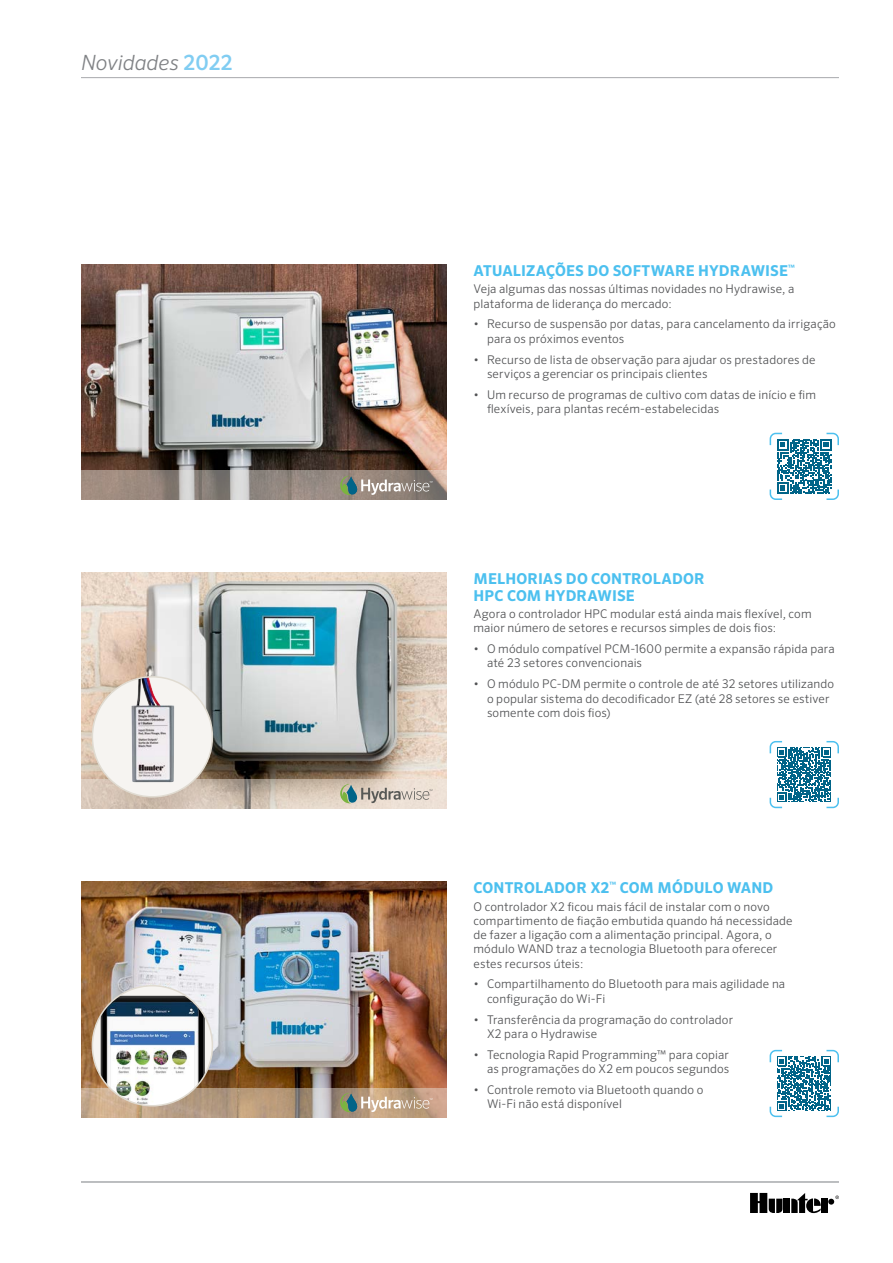
<style>
.page{position:relative;width:893px;height:1263px;background:#fff}
.page>*{position:absolute;margin:0;border:0;box-sizing:border-box;transform-origin:0 0}
.t1{font:italic 300 21px "Sero Pro";color:#808285}
.t2{font:700 15px/16.5px "Sero Pro";letter-spacing:.01em;color:#4cc0ef}
.t3{font:300 12px/14.2px "Sero Pro";letter-spacing:.01em;color:#515254}
.s1{font-weight:500;font-style:normal;color:#81cdf2}
</style>
<div class="page">
<hr style="left:81px;top:77px;width:758px;height:1px;background:#a7a9ac">
<hr style="left:81px;top:1181px;width:758px;height:2px;background:#a7a9ac">
<div style="left:784px;top:1199px;width:6px;height:14px;background:#000"></div>
<svg style="left:828px;top:1195px;width:11px;height:9px"></svg>
<div style="left:822px;top:1199px;width:6px;height:14px;background:#000"></div>
<svg style="left:791px;top:1193px;width:30px;height:20px"></svg>
<svg style="left:750px;top:1193px;width:32px;height:20px"></svg>
<img style="left:81px;top:572px;width:365px;height:207px">
<svg style="left:81px;top:779px;width:365px;height:29px;background:#d2c3b4"></svg>
<svg style="left:340px;top:784px;width:92px;height:19px;background:#bdbcb0"></svg>
<svg style="left:92px;top:677px;width:120px;height:120px;fill:#f6f4f1"></svg>
<img style="left:139px;top:679px;width:10px;height:26px">
<div style="left:92px;top:676px;width:121px;height:121px;border:2px solid #e0dbd1;border-radius:50%"></div>
<svg style="left:770px;top:741px;width:69px;height:67px"></svg>
<img style="left:81px;top:881px;width:365px;height:207px">
<svg style="left:81px;top:1088px;width:365px;height:29px;background:#b99e86"></svg>
<svg style="left:340px;top:1093px;width:93px;height:19px;background:#b5a890"></svg>
<img style="left:92px;top:994px;width:120px;height:112px">
<div style="left:92px;top:985px;width:121px;height:121px;border:2px solid #e0dbd1;border-radius:50%"></div>
<svg style="left:770px;top:1050px;width:69px;height:67px"></svg>
<svg style="left:770px;top:433px;width:69px;height:67px"></svg>
<img style="left:81px;top:264px;width:365px;height:207px">
<svg style="left:81px;top:471px;width:365px;height:29px;background:#9a8e86"></svg>
<svg style="left:340px;top:476px;width:93px;height:19px;background:#95938a"></svg>
<h1 class="t1" style="left:81px;top:50px;width:153px">Novidades <span class="s1">2022</span></h1>
<p class="t2" style="left:474px;top:263px;width:323px">ATUALIZAÇÕES DO SOFTWARE HYDRAWISE<sup>™</sup></p>
<p class="t3" style="left:473px;top:282px;width:322px">Veja algumas das nossas últimas novidades no Hydrawise, a plataforma de liderança do mercado:</p>
<p class="t3" style="left:487px;top:317px;width:350px;text-indent:-14px">• Recurso de suspensão por datas, para cancelamento da irrigação para os próximos eventos</p>
<p class="t3" style="left:487px;top:352px;width:330px;text-indent:-14px">• Recurso de lista de observação para ajudar os prestadores de serviços a gerenciar os principais clientes</p>
<p class="t3" style="left:487px;top:387px;width:331px;text-indent:-14px">• Um recurso de programas de cultivo com datas de início e fim flexíveis, para plantas recém-estabelecidas</p>
<p class="t2" style="left:474px;top:571px;width:233px">MELHORIAS DO CONTROLADOR<br>HPC COM HYDRAWISE</p>
<p class="t3" style="left:473px;top:607px;width:340px">Agora o controlador HPC modular está ainda mais flexível, com maior número de setores e recursos simples de dois fios:</p>
<p class="t3" style="left:487px;top:642px;width:349px;text-indent:-14px">• O módulo compatível PCM-1600 permite a expansão rápida para até 23 setores convencionais</p>
<p class="t3" style="left:487px;top:677px;width:349px;text-indent:-14px">• O módulo PC-DM permite o controle de até 32 setores utilizando o popular sistema do decodificador EZ (até 28 setores se estiver somente com dois fios)</p>
<p class="t2" style="left:474px;top:880px;width:301px">CONTROLADOR X2<sup>™</sup> COM MÓDULO WAND</p>
<p class="t3" style="left:473px;top:899px;width:321px">O controlador X2 ficou mais fácil de instalar com o novo compartimento de fiação embutida quando há necessidade de fazer a ligação com a alimentação principal. Agora, o módulo WAND traz a tecnologia Bluetooth para oferecer estes recursos úteis:</p>
<p class="t3" style="left:487px;top:977px;width:300px;text-indent:-14px">• Compartilhamento do Bluetooth para mais agilidade na configuração do Wi-Fi</p>
<p class="t3" style="left:487px;top:1012px;width:248px;text-indent:-14px">• Transferência da programação do controlador<br>X2 para o Hydrawise</p>
<p class="t3" style="left:473px;top:1047px;width:257px;text-align:right">• Tecnologia Rapid Programming™ para copiar as programações do X2 em poucos segundos</p>
<p class="t3" style="left:487px;top:1082px;width:218px;text-indent:-14px">• Controle remoto via Bluetooth quando o<br>Wi-Fi não está disponível</p>
</div>
